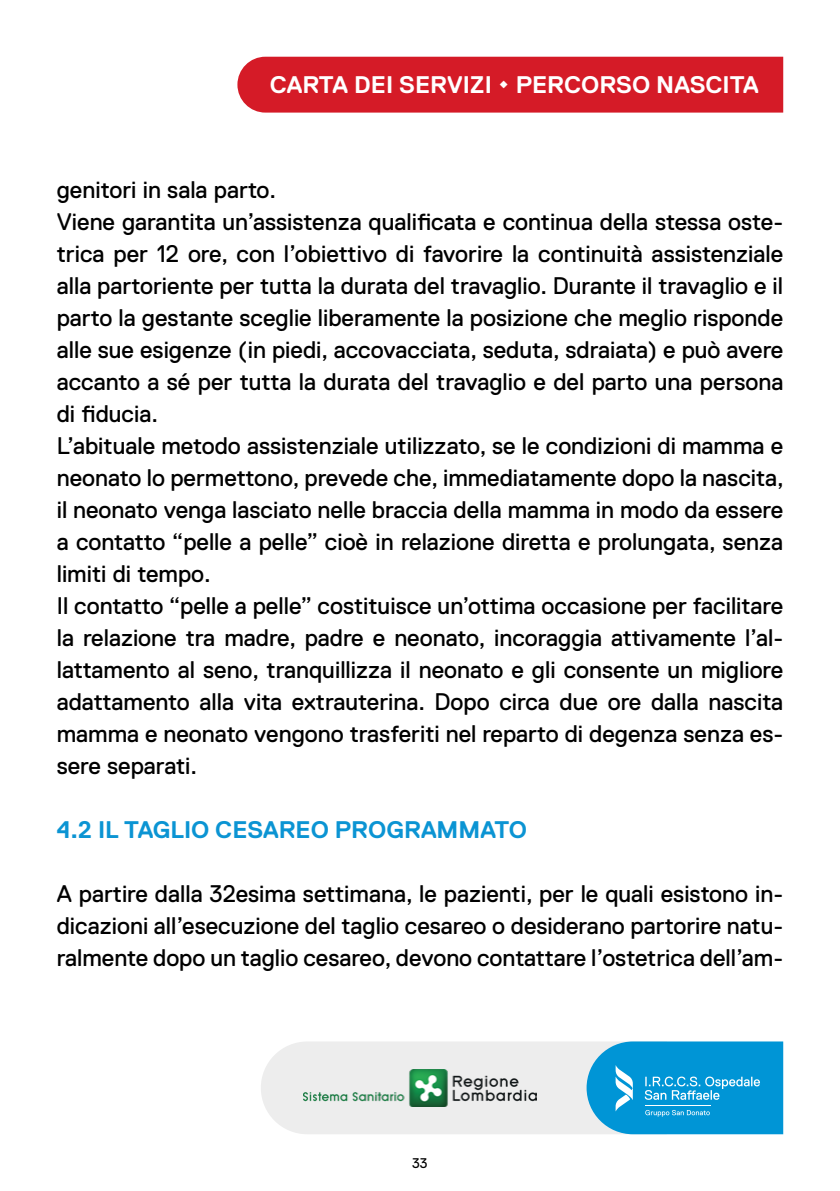
<style>
.page{position:relative;width:840px;height:1191px;background:#fff}
.page>*{position:absolute;margin:0;border:0;box-sizing:border-box;transform-origin:0 0}
.t1{font:24px/32px "Replica";color:#000}
.t2{font:700 24px "Replica";color:#fff}
.t3{font:700 24px "Replica";color:#0b94d3}
.t4{font:14px "Replica";color:#000}
</style>
<div class="page">
<div style="left:237px;top:57px;width:545px;height:56px;background:#d51b27"></div>
<svg style="left:261px;top:1041px;width:521px;height:93px;background:#90cbe4"></svg>
<img style="left:303px;top:1069px;width:233px;height:37px">
<p class="t2" style="left:270px;top:71px;width:490px">CARTA DEI SERVIZI • PERCORSO NASCITA</p>
<p class="t1" style="left:57px;top:173px;width:728px">genitori in sala parto.<br>Viene garantita un’assistenza qualificata e continua della stessa oste&shy;trica per 12 ore, con l’obiettivo di favorire la continuità assistenziale alla partoriente per tutta la durata del travaglio. Durante il travaglio e il parto la gestante sceglie liberamente la posizione che meglio risponde alle sue esigenze (in piedi, accovacciata, seduta, sdraiata) e può avere accanto a sé per tutta la durata del travaglio e del parto una persona di fiducia.<br>L’abituale metodo assistenziale utilizzato, se le condizioni di mamma e neonato lo permettono, prevede che, immediatamente dopo la nascita, il neonato venga lasciato nelle braccia della mamma in modo da essere a contatto “pelle a pelle” cioè in relazione diretta e prolungata, senza limiti di tempo.<br>Il contatto “pelle a pelle” costituisce un’ottima occasione per facilitare la relazione tra madre, padre e neonato, incoraggia attivamente l’al&shy;lattamento al seno, tranquillizza il neonato e gli consente un migliore adattamento alla vita extrauterina. Dopo circa due ore dalla nascita mamma e neonato vengono trasferiti nel reparto di degenza senza es&shy;sere separati.</p>
<p class="t3" style="left:57px;top:816px;width:471px">4.2 IL TAGLIO CESAREO PROGRAMMATO</p>
<p class="t1" style="left:57px;top:877px;width:727px;text-align:justify">A partire dalla 32esima settimana, le pazienti, per le quali esistono in&shy;dicazioni all’esecuzione del taglio cesareo o desiderano partorire natu&shy;ralmente dopo un taglio cesareo, devono contattare l’ostetrica dell’am-</p>
<p class="t4" style="left:412px;top:1155px;width:17px">33</p>
</div>
